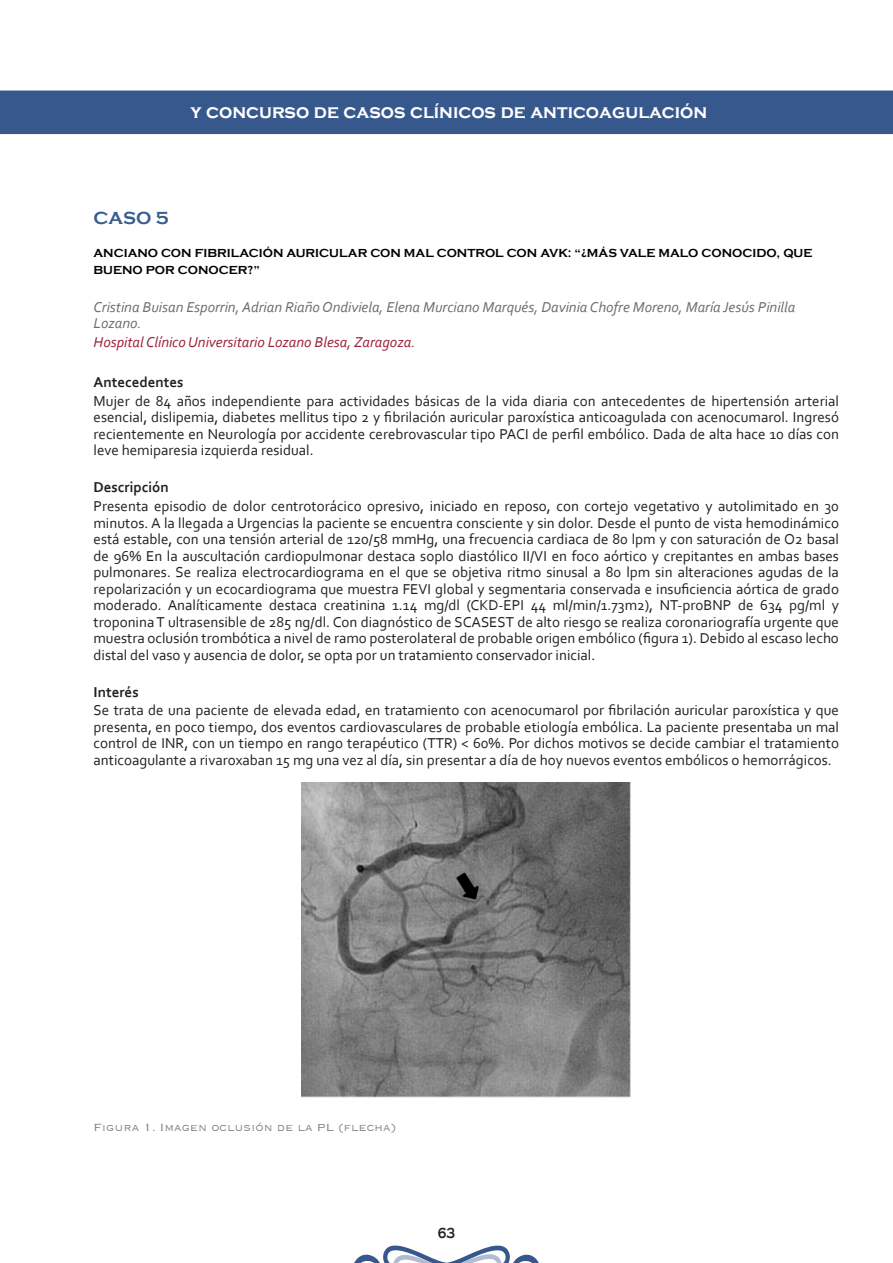
<style>
.page{position:relative;width:893px;height:1263px;background:#fff}
.page>*{position:absolute;margin:0;border:0;box-sizing:border-box;transform-origin:0 0}
.t1{font:700 19.5px "Copperplate Gothic";color:#fff;scale:.95 1}
.titulo_com{font:700 18px "Copperplate Gothic";color:#375e91}
.cuerpo{font:15px/16.5px "Corbel";color:#231f20;text-align:justify}
.autores{font:italic 15px/16.5px "Corbel";color:#6c6d70}
.hospital{font:italic 15px "Corbel";color:#9c1f37}
.cuerpo-2{font:700 15px "Corbel";color:#231f20}
.t2{font:700 15px "Copperplate Gothic";color:#231f20;scale:.8 1}
.t3{font:300 13.5px "Copperplate";color:#808285}
.subtitulo{font:700 12px/16.5px "Copperplate Gothic";color:#000}
</style>
<div class="page">
<div style="left:0;top:91px;width:893px;height:43px;background:#37588d"></div>
<svg style="left:354px;top:1245px;width:185px;height:18px"></svg>
<img style="left:301px;top:783px;width:330px;height:314px">
<h1 class="t1" style="left:190px;top:100px;width:546px">y concurso de casos clínicos de anticoagulación</h1>
<p class="titulo_com" style="left:94px;top:208px;width:77px">CASO 5</p>
<p class="subtitulo" style="left:94px;top:245px;width:720px">ANCIANO CON FIBRILACIÓN AURICULAR CON MAL CONTROL CON AVK: “¿MÁS VALE MALO CONOCIDO, QUE<br>BUENO POR CONOCER?”</p>
<p class="autores" style="left:94px;top:298px;width:703px">Cristina Buisan Esporrin, Adrian Riaño Ondiviela, Elena Murciano Marqués, Davinia Chofre Moreno, María Jesús Pinilla<br>Lozano.</p>
<p class="hospital" style="left:94px;top:333px;width:323px">Hospital Clínico Universitario Lozano Blesa, Zaragoza.</p>
<p class="cuerpo-2" style="left:94px;top:373px;width:92px">Antecedentes</p>
<p class="cuerpo" style="left:94px;top:392px;width:747px">Mujer de 84 años independiente para actividades básicas de la vida diaria con antecedentes de hipertensión arterial esencial, dislipemia, diabetes mellitus tipo 2 y fibrilación auricular paroxística anticoagulada con acenocumarol. Ingresó recientemente en Neurología por accidente cerebrovascular tipo PACI de perfil embólico. Dada de alta hace 10 días con leve hemiparesia izquierda residual.</p>
<p class="cuerpo-2" style="left:94px;top:478px;width:77px">Descripción</p>
<p class="cuerpo" style="left:94px;top:497px;width:747px">Presenta episodio de dolor centrotorácico opresivo, iniciado en reposo, con cortejo vegetativo y autolimitado en 30 minutos. A la llegada a Urgencias la paciente se encuentra consciente y sin dolor. Desde el punto de vista hemodinámico está estable, con una tensión arterial de 120/58 mmHg, una frecuencia cardiaca de 80 lpm y con saturación de O2 basal de 96% En la auscultación cardiopulmonar destaca soplo diastólico II/VI en foco aórtico y crepitantes en ambas bases pulmonares. Se realiza electrocardiograma en el que se objetiva ritmo sinusal a 80 lpm sin alteraciones agudas de la repolarización y un ecocardiograma que muestra FEVI global y segmentaria conservada e insuficiencia aórtica de grado moderado. Analíticamente destaca creatinina 1.14 mg/dl (CKD-EPI 44 ml/min/1.73m2), NT-proBNP de 634 pg/ml y troponina T ultrasensible de 285 ng/dl. Con diagnóstico de SCASEST de alto riesgo se realiza coronariografía urgente que muestra oclusión trombótica a nivel de ramo posterolateral de probable origen embólico (figura 1). Debido al escaso lecho distal del vaso y ausencia de dolor, se opta por un tratamiento conservador inicial.</p>
<p class="cuerpo-2" style="left:94px;top:682px;width:47px">Interés</p>
<p class="cuerpo" style="left:94px;top:702px;width:747px">Se trata de una paciente de elevada edad, en tratamiento con acenocumarol por fibrilación auricular paroxística y que presenta, en poco tiempo, dos eventos cardiovasculares de probable etiología embólica. La paciente presentaba un mal control de INR, con un tiempo en rango terapéutico (TTR) &lt; 60%. Por dichos motivos se decide cambiar el tratamiento anticoagulante a rivaroxaban 15 mg una vez al día, sin presentar a día de hoy nuevos eventos embólicos o hemorrágicos.</p>
<p class="t3" style="left:94px;top:1118px;width:304px">Figura 1. Imagen oclusión de la PL (flecha)</p>
<p class="t2" style="left:438px;top:1225px;width:23px">63</p>
</div>
